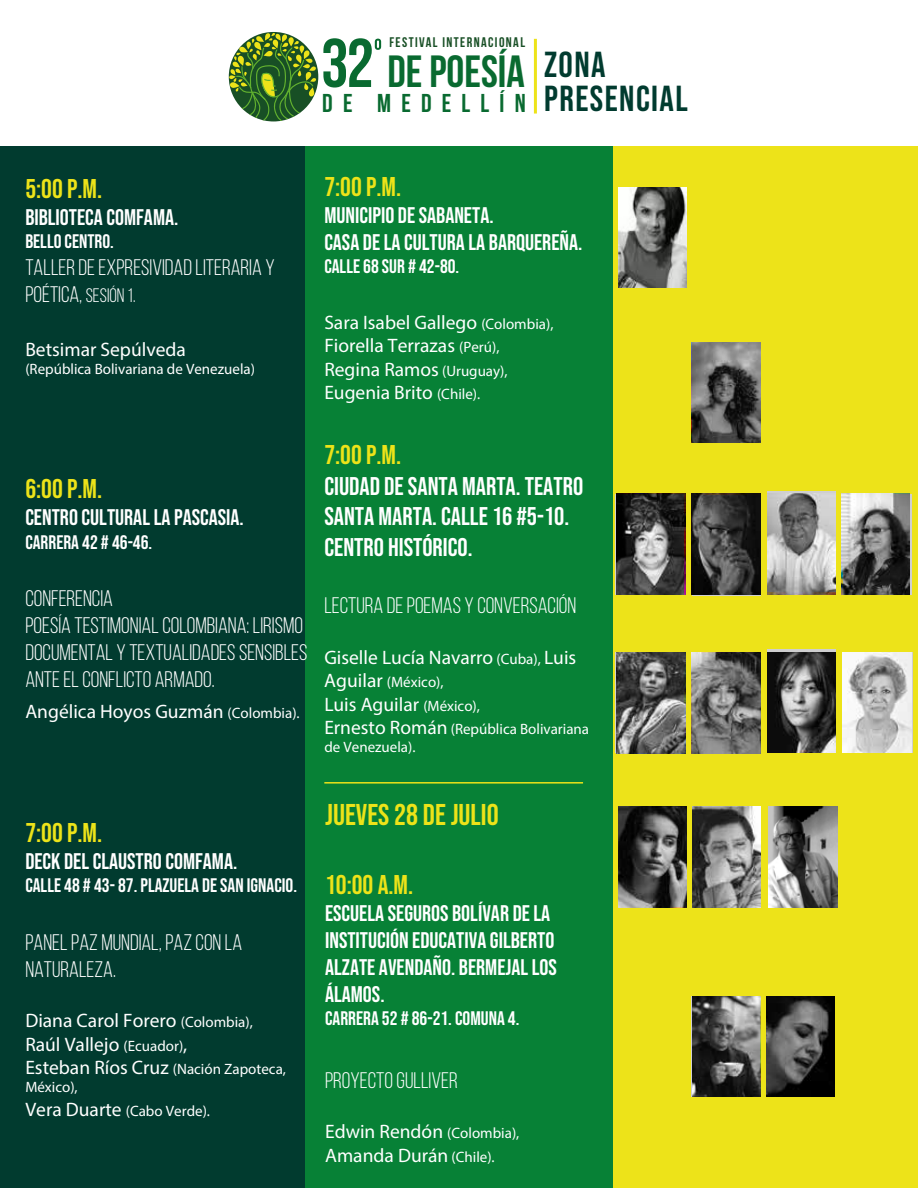
<style>
.page{position:relative;width:918px;height:1188px;background:#fff}
.page>*{position:absolute;margin:0;border:0;box-sizing:border-box;transform-origin:0 0}
.t1{font:700 45.15px "Bebas Neue";color:#096a30}
.t2{font:36px/33px "Bebas Neue";letter-spacing:.04em;color:#013b2f}
.t3{font:30px "Bebas Neue";color:#ede319}
.t4{font:27px "Bebas Neue";color:#ede319}
.t5{font:700 25.8px "Bebas Neue";letter-spacing:.395em;color:#096a30}
.t6{font:25.5px/30.6px "Bebas Neue";color:#fff}
.t7{font:22.5px/27px "Bebas Neue";color:#fff}
.t8{font:22.5px/27px "Bebas Neue";color:#fff}
.t9{font:19.5px/23.4px "Myriad Pro";color:#fff}
.t10{font:19.5px "Bebas Neue";color:#fff}
.t11{font:15px/18px "Myriad Pro";color:#fff}
.t12{font:700 13.95px "Bebas Neue";letter-spacing:.1em;color:#184f25}
.s1{font-size:68.85px}
.s2{font-size:19.5px}
.s3{font-size:15px}
</style>
<div class="page">
<div style="left:0;top:147px;width:308px;height:1041px;background:#013b2f"></div>
<div style="left:305px;top:147px;width:309px;height:1041px;background:#078136"></div>
<div style="left:613px;top:147px;width:305px;height:1041px;background:#ede319"></div>
<svg style="left:375px;top:39px;width:6px;height:11px"></svg>
<svg style="left:229px;top:33px;width:87px;height:88px"></svg>
<hr style="left:534px;top:39px;width:3px;height:75px;background:#ede319">
<hr style="left:324px;top:782px;width:259px;height:2px;background:#ede319">
<img style="left:767px;top:592px;width:69px;height:2px">
<img style="left:841px;top:494px;width:2px;height:100px">
<img style="left:617px;top:653px;width:68px;height:101px">
<img style="left:767px;top:652px;width:69px;height:101px">
<img style="left:843px;top:652px;width:68px;height:101px">
<img style="left:692px;top:996px;width:69px;height:101px">
<img style="left:766px;top:996px;width:69px;height:101px">
<svg style="left:692px;top:342px;width:69px;height:101px;background:#5e5e5e"></svg>
<svg style="left:615px;top:494px;width:69px;height:100px;background:#4c4c4c"></svg>
<svg style="left:692px;top:495px;width:68px;height:101px;background:#3a3a3a"></svg>
<svg style="left:767px;top:492px;width:69px;height:100px;background:#a8a8a8"></svg>
<svg style="left:843px;top:494px;width:68px;height:100px;background:#6e6e6e"></svg>
<svg style="left:616px;top:652px;width:68px;height:100px;background:#636363"></svg>
<svg style="left:618px;top:807px;width:69px;height:100px;background:#474747"></svg>
<svg style="left:692px;top:653px;width:69px;height:101px;background:#6f6f6f"></svg>
<svg style="left:768px;top:649px;width:68px;height:101px;background:#4b4b4b"></svg>
<svg style="left:844px;top:652px;width:69px;height:100px;background:#cacaca"></svg>
<svg style="left:692px;top:997px;width:68px;height:100px;background:#525252"></svg>
<svg style="left:618px;top:187px;width:69px;height:101px;background:#7f807e"></svg>
<img style="left:769px;top:807px;width:68px;height:101px">
<img style="left:692px;top:807px;width:69px;height:101px">
<p class="t12" style="left:389px;top:34px;width:137px">FESTIVAL INTERNACIONAL</p>
<h1 class="t1" style="left:321px;top:46px;width:205px"><span class="s1">32</span> DE POESÍA</h1>
<h3 class="t5" style="left:322px;top:89px;width:205px">DE MEDELLÍN</h3>
<h2 class="t2" style="left:544px;top:48px;width:145px">ZONA<br>PRESENCIAL</h2>
<h3 class="t4" style="left:25px;top:173px;width:78px">5:00 P.M.</h3>
<p class="t8" style="left:25px;top:203px;width:155px">BIBLIOTECA COMFAMA.</p>
<p class="t10" style="left:25px;top:230px;width:90px">BELLO CENTRO.</p>
<p class="t7" style="left:25px;top:254px;width:251px">TALLER DE EXPRESIVIDAD LITERARIA Y<br>POÉTICA, <span class="s2">SESIÓN 1.</span></p>
<p class="t9" style="left:25px;top:337px;width:162px">Betsimar Sepúlveda</p>
<p class="t11" style="left:25px;top:360px;width:231px">(República Bolivariana de Venezuela)</p>
<h3 class="t4" style="left:25px;top:474px;width:78px">6:00 P.M.</h3>
<p class="t8" style="left:25px;top:504px;width:220px">CENTRO CULTURAL LA PASCASIA.</p>
<p class="t10" style="left:25px;top:531px;width:128px">CARRERA 42 # 46-46.</p>
<p class="t7" style="left:25px;top:585px;width:284px">CONFERENCIA<br>POESÍA TESTIMONIAL COLOMBIANA: LIRISMO<br>DOCUMENTAL Y TEXTUALIDADES SENSIBLES<br>ANTE EL CONFLICTO ARMADO.</p>
<p class="t9" style="left:25px;top:699px;width:276px">Angélica Hoyos Guzmán <span class="s3">(Colombia).</span></p>
<h3 class="t4" style="left:324px;top:171px;width:78px">7:00 P.M.</h3>
<p class="t8" style="left:324px;top:201px;width:260px">MUNICIPIO DE SABANETA.<br>CASA DE LA CULTURA LA BARQUEREÑA.</p>
<p class="t10" style="left:324px;top:255px;width:136px">CALLE 68 SUR # 42-80.</p>
<p class="t9" style="left:324px;top:310px;width:231px">Sara Isabel Gallego <span class="s3">(Colombia),<br></span>Fiorella Terrazas <span class="s3">(Perú),<br></span>Regina Ramos <span class="s3">(Uruguay),<br></span>Eugenia Brito <span class="s3">(Chile).</span></p>
<h3 class="t4" style="left:324px;top:439px;width:78px">7:00 P.M.</h3>
<h3 class="t6" style="left:324px;top:470px;width:260px">CIUDAD DE SANTA MARTA. TEATRO<br>SANTA MARTA. CALLE 16 #5-10.<br>CENTRO HISTÓRICO.</h3>
<p class="t7" style="left:324px;top:592px;width:253px">LECTURA DE POEMAS Y CONVERSACIÓN</p>
<p class="t9" style="left:324px;top:645px;width:253px">Giselle Lucía Navarro <span class="s3">(Cuba),</span> Luis</p>
<p class="t11" style="left:324px;top:673px;width:121px"><span class="s2">Aguilar</span> (México),</p>
<p class="t9" style="left:324px;top:692px;width:157px">Luis Aguilar <span class="s3">(México),</span></p>
<p class="t11" style="left:324px;top:720px;width:266px"><span class="s2">Ernesto Román</span> (República Bolivariana de Venezuela).</p>
<h3 class="t4" style="left:25px;top:817px;width:78px">7:00 P.M.</h3>
<p class="t8" style="left:25px;top:847px;width:213px">DECK DEL CLAUSTRO COMFAMA.</p>
<p class="t10" style="left:25px;top:875px;width:273px">CALLE 48 # 43- 87. PLAZUELA DE SAN IGNACIO.</p>
<p class="t7" style="left:25px;top:929px;width:218px">PANEL PAZ MUNDIAL, PAZ CON LA<br>NATURALEZA.</p>
<p class="t9" style="left:25px;top:1009px;width:229px">Diana Carol Forero <span class="s3">(Colombia),<br></span>Raúl Vallejo <span class="s3">(Ecuador)</span>,</p>
<p class="t11" style="left:25px;top:1060px;width:262px"><span class="s2">Esteban Ríos Cruz</span> (Nación Zapoteca,<br>México),</p>
<p class="t11" style="left:25px;top:1101px;width:186px"><span class="s2">Vera Duarte</span> (Cabo Verde).</p>
<h3 class="t3" style="left:325px;top:798px;width:175px">JUEVES 28 DE JULIO</h3>
<h3 class="t4" style="left:325px;top:869px;width:90px">10:00 A.M.</h3>
<p class="t8" style="left:325px;top:899px;width:233px">ESCUELA SEGUROS BOLÍVAR DE LA<br>INSTITUCIÓN EDUCATIVA GILBERTO<br>ALZATE AVENDAÑO. BERMEJAL LOS<br>ÁLAMOS.</p>
<p class="t10" style="left:325px;top:1007px;width:196px">CARRERA 52 # 86-21. COMUNA 4.</p>
<p class="t7" style="left:325px;top:1067px;width:134px">PROYECTO GULLIVER</p>
<p class="t9" style="left:325px;top:1120px;width:196px">Edwin Rendón <span class="s3">(Colombia),<br></span>Amanda Durán <span class="s3">(Chile).</span></p>
</div>
